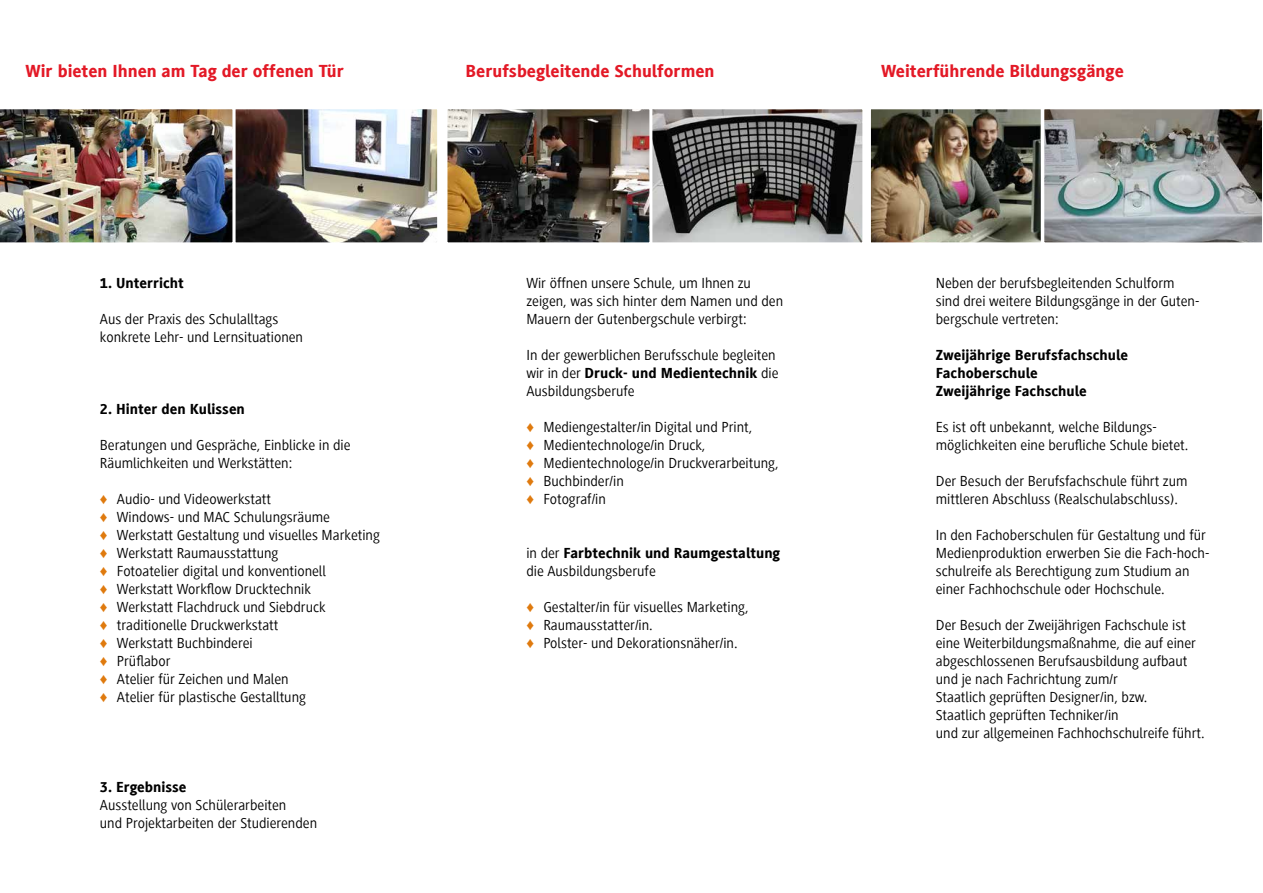
<style>
.page{position:relative;width:1263px;height:893px;background:#fff}
.page>*{position:absolute;margin:0;border:0;box-sizing:border-box;transform-origin:0 0}
.t1{font:800 18px "Generis Sans Com";color:#e31926}
.t2{font:15px/18px "Generis Sans Com";color:#000}
.t3{font:800 15px/18px "Generis Sans Com";color:#000}
.s1{font-family:"Arial";color:#df7a0e}
.s2{font-weight:800}
.s3{font-weight:400}
</style>
<div class="page">
<img style="left:872px;top:110px;width:168px;height:131px">
<div style="left:868px;top:106px;width:176px;height:139px;border:3px solid #fff"></div>
<img style="left:236px;top:110px;width:200px;height:131px">
<div style="left:232px;top:106px;width:208px;height:139px;border:3px solid #fff"></div>
<img style="left:1041px;top:106px;width:221px;height:139px">
<img style="left:652px;top:110px;width:209px;height:131px">
<div style="left:647px;top:106px;width:218px;height:139px;border:3px solid #fff"></div>
<img style="left:448px;top:110px;width:200px;height:131px">
<div style="left:444px;top:106px;width:208px;height:139px;border:3px solid #fff"></div>
<img style="left:0;top:106px;width:235px;height:139px">
<p class="t1" style="left:26px;top:61px;width:320px">Wir bieten Ihnen am Tag der offenen Tür</p>
<p class="t1" style="left:465px;top:61px;width:250px">Berufsbegleitende Schulformen</p>
<p class="t1" style="left:881px;top:61px;width:244px">Weiterführende Bildungsgänge</p>
<p class="t3" style="left:100px;top:274px;width:85px">1. Unterricht</p>
<p class="t2" style="left:100px;top:310px;width:205px">Aus der Praxis des Schulalltags konkrete Lehr- und Lernsituationen</p>
<p class="t3" style="left:100px;top:400px;width:146px">2. Hinter den Kulissen</p>
<p class="t2" style="left:100px;top:436px;width:252px">Beratungen und Gespräche, Einblicke in die<br>Räumlichkeiten und Werkstätten:</p>
<p class="t2" style="left:100px;top:490px;width:281px"><span class="s1">♦</span> Audio- und Videowerkstatt<br><span class="s1">♦</span> Windows- und MAC Schulungsräume<br><span class="s1">♦</span> Werkstatt Gestaltung und visuelles Marketing <span class="s1">♦</span> Werkstatt Raumausstattung<br><span class="s1">♦</span> Fotoatelier digital und konventionell<br><span class="s1">♦</span> Werkstatt Workflow Drucktechnik<br><span class="s1">♦</span> Werkstatt Flachdruck und Siebdruck<br><span class="s1">♦</span> traditionelle Druckwerkstatt<br><span class="s1">♦</span> Werkstatt Buchbinderei<br><span class="s1">♦</span> Prüflabor<br><span class="s1">♦</span> Atelier für Zeichen und Malen<br><span class="s1">♦</span> Atelier für plastische Gestalltung</p>
<p class="t3" style="left:100px;top:778px;width:88px">3. Ergebnisse</p>
<p class="t2" style="left:100px;top:796px;width:219px">Ausstellung von Schülerarbeiten<br>und Projektarbeiten der Studierenden</p>
<p class="t2" style="left:526px;top:274px;width:258px">Wir öffnen unsere Schule, um Ihnen zu zeigen, was sich hinter dem Namen und den<br>Mauern der Gutenbergschule verbirgt:</p>
<p class="t2" style="left:526px;top:346px;width:254px">In der gewerblichen Berufsschule begleiten wir in der <span class="s2">Druck- und Medientechnik</span> die<br>Ausbildungsberufe</p>
<p class="t2" style="left:526px;top:418px;width:254px"><span class="s1">♦</span> Mediengestalter/in Digital und Print,<br><span class="s1">♦</span> Medientechnologe/in Druck,<br><span class="s1">♦</span> Medientechnologe/in Druckverarbeitung, <span class="s1">♦</span> Buchbinder/in<br><span class="s1">♦</span> Fotograf/in</p>
<p class="t3" style="left:526px;top:544px;width:255px"><span class="s3">in der</span> Farbtechnik und Raumgestaltung <span class="s3">die Ausbildungsberufe</span></p>
<p class="t2" style="left:526px;top:598px;width:224px"><span class="s1">♦</span> Gestalter/in für visuelles Marketing, <span class="s1">♦</span> Raumausstatter/in.<br><span class="s1">♦</span> Polster- und Dekorationsnäher/in.</p>
<p class="t2" style="left:936px;top:274px;width:265px">Neben der berufsbegleitenden Schulform sind drei weitere Bildungsgänge in der Guten&shy;bergschule vertreten:</p>
<p class="t3" style="left:936px;top:346px;width:194px">Zweijährige Berufsfachschule<br>Fachoberschule<br>Zweijährige Fachschule</p>
<p class="t2" style="left:936px;top:418px;width:254px">Es ist oft unbekannt, welche Bildungs&shy;möglichkeiten eine berufliche Schule bietet.</p>
<p class="t2" style="left:936px;top:472px;width:253px">Der Besuch der Berufsfachschule führt zum mittleren Abschluss (Realschulabschluss).</p>
<p class="t2" style="left:936px;top:526px;width:275px">In den Fachoberschulen für Gestaltung und für Medienproduktion erwerben Sie die Fach-hoch&shy;schulreife als Berechtigung zum Studium an einer Fachhochschule oder Hochschule.</p>
<p class="t2" style="left:936px;top:616px;width:270px">Der Besuch der Zweijährigen Fachschule ist eine Weiterbildungsmaßnahme, die auf einer abgeschlossenen Berufsausbildung aufbaut und je nach Fachrichtung zum/r<br>Staatlich geprüften Designer/in, bzw.<br>Staatlich geprüften Techniker/in<br>und zur allgemeinen Fachhochschulreife führt.</p>
</div>
